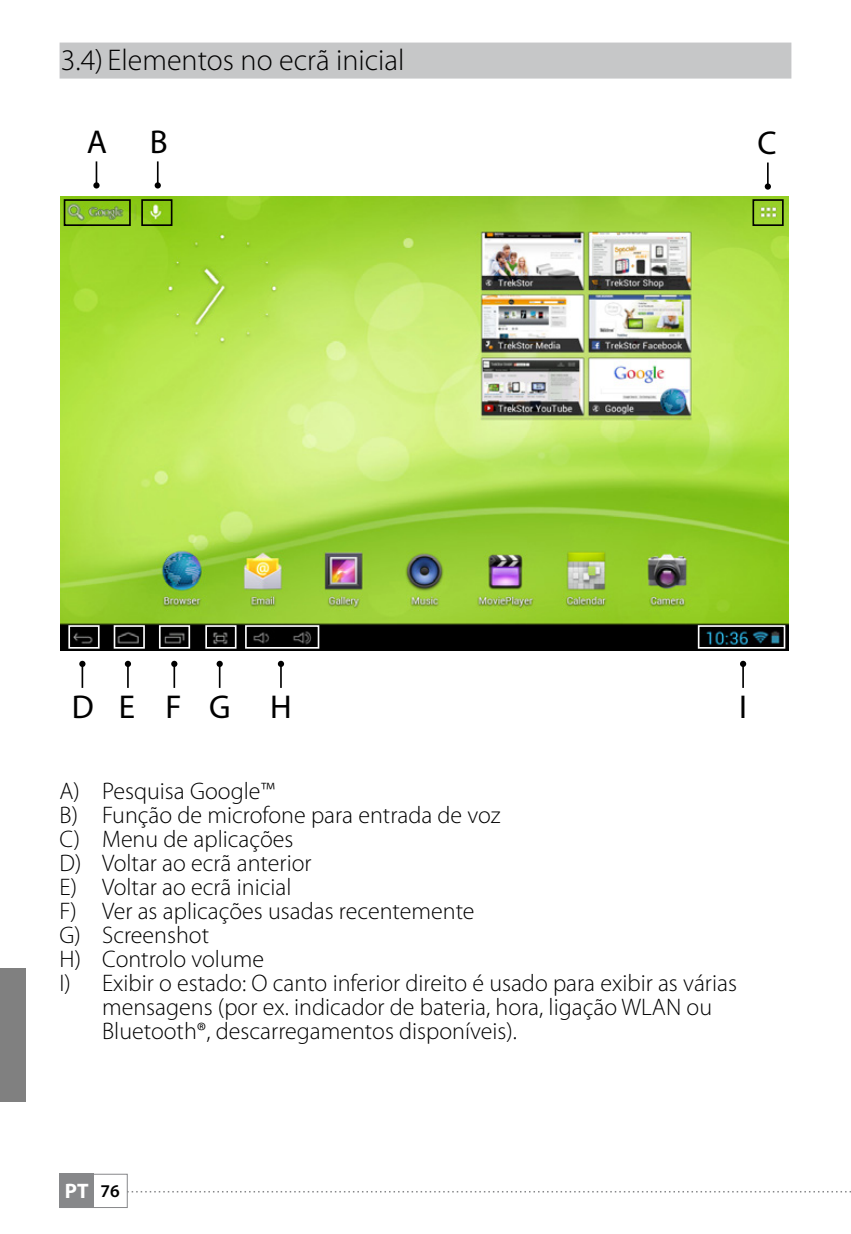
<style>
.page{position:relative;width:851px;height:1234px;background:#fff}
.page>*{position:absolute;margin:0;border:0;box-sizing:border-box;transform-origin:0 0}
.t1{font:33px "Myriad Pro";color:#000}
.t2{font:300 30px "Myriad Pro";color:#000}
.t3{font:300 24px "Myriad Pro";color:#000}
.t4{font:700 21px "Myriad Pro";color:#fff}
.s1{font-weight:600;font-size:18px;color:#000}
</style>
<div class="page">
<div style="left:60px;top:1173px;width:34px;height:34px;background:#87888a"></div>
<div style="left:60px;top:1173px;width:68px;height:34px;border:1px solid #87888a"></div>
<svg style="left:127px;top:1190px;width:723px;height:2px"></svg>
<div style="left:0;top:967px;width:26px;height:134px;background:#808080"></div>
<div style="left:60px;top:43px;width:731px;height:36px;background:#c6c7c8"></div>
<img style="left:61px;top:196px;width:727px;height:454px">
<svg style="left:96px;top:161px;width:1px;height:21px"></svg>
<div style="left:93px;top:182px;width:7px;height:6px;background:#000;border-radius:50%"></div>
<svg style="left:155px;top:161px;width:6px;height:27px"></svg>
<div style="left:64px;top:199px;width:67px;height:27px;border:2px solid #000"></div>
<div style="left:141px;top:199px;width:31px;height:27px;border:2px solid #000"></div>
<div style="left:68px;top:625px;width:32px;height:23px;border:2px solid #fff"></div>
<div style="left:114px;top:625px;width:31px;height:23px;border:2px solid #fff"></div>
<div style="left:159px;top:625px;width:31px;height:23px;border:2px solid #fff"></div>
<div style="left:205px;top:625px;width:31px;height:23px;border:2px solid #fff"></div>
<div style="left:245px;top:625px;width:74px;height:23px;border:2px solid #fff"></div>
<div style="left:697px;top:625px;width:88px;height:23px;border:2px solid #fff"></div>
<div style="left:752px;top:199px;width:31px;height:27px;border:2px solid #000"></div>
<hr style="left:766px;top:162px;width:2px;height:24px;background:#000">
<div style="left:764px;top:183px;width:6px;height:7px;background:#000;border-radius:50%"></div>
<svg style="left:82px;top:667px;width:1px;height:20px"></svg>
<div style="left:79px;top:660px;width:6px;height:7px;background:#000;border-radius:50%"></div>
<hr style="left:127px;top:663px;width:2px;height:24px;background:#000">
<div style="left:125px;top:660px;width:6px;height:7px;background:#000;border-radius:50%"></div>
<hr style="left:173px;top:663px;width:2px;height:24px;background:#000">
<div style="left:171px;top:660px;width:6px;height:7px;background:#000;border-radius:50%"></div>
<svg style="left:219px;top:667px;width:1px;height:20px"></svg>
<svg style="left:216px;top:660px;width:7px;height:7px"></svg>
<hr style="left:280px;top:663px;width:2px;height:24px;background:#000">
<div style="left:278px;top:660px;width:6px;height:7px;background:#000;border-radius:50%"></div>
<svg style="left:742px;top:667px;width:1px;height:20px"></svg>
<svg style="left:739px;top:660px;width:7px;height:7px"></svg>
<p class="t2" style="left:61px;top:44px;width:345px">3.4) Elementos no ecrã inicial</p>
<h1 class="t1" style="left:87px;top:123px;width:22px">A</h1>
<h1 class="t1" style="left:150px;top:123px;width:19px">B</h1>
<h1 class="t1" style="left:757px;top:125px;width:21px">C</h1>
<h1 class="t1" style="left:72px;top:688px;width:221px">DEFG H</h1>
<h1 class="t1" style="left:739px;top:688px;width:9px">I</h1>
<p class="t3" style="left:60px;top:777px;width:217px">A) Pesquisa Google™</p>
<p class="t3" style="left:60px;top:801px;width:442px">B) Função de microfone para entrada de voz</p>
<p class="t3" style="left:60px;top:825px;width:235px">C) Menu de aplicações</p>
<p class="t3" style="left:60px;top:849px;width:253px">D) Voltar ao ecrã anterior</p>
<p class="t3" style="left:60px;top:873px;width:233px">E) Voltar ao ecrã inicial</p>
<p class="t3" style="left:60px;top:897px;width:416px">F) Ver as aplicações usadas recentemente</p>
<p class="t3" style="left:60px;top:921px;width:151px">G) Screenshot</p>
<p class="t3" style="left:60px;top:945px;width:206px">H) Controlo volume</p>
<p class="t3" style="left:60px;top:969px;width:679px">I) Exibir o estado: O canto inferior direito é usado para exibir as várias</p>
<p class="t3" style="left:102px;top:993px;width:611px">mensagens (por ex. indicador de bateria, hora, ligação WLAN ou</p>
<p class="t3" style="left:102px;top:1017px;width:416px">Bluetooth®, descarregamentos disponíveis).</p>
<p class="t4" style="left:65px;top:1178px;width:56px">PT <span class="s1">76</span></p>
</div>
